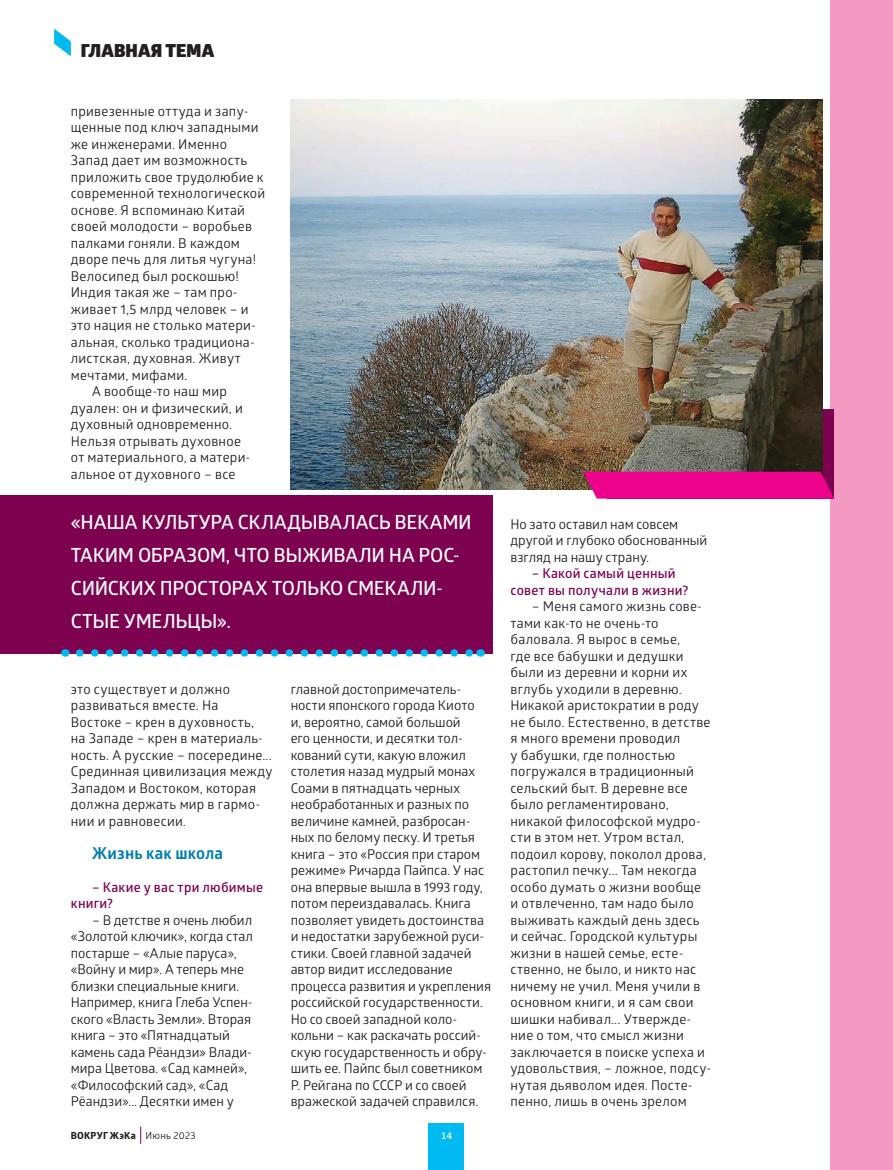
<style>
.page{position:relative;width:893px;height:1170px;background:#fff}
.page>*{position:absolute;margin:0;border:0;box-sizing:border-box;transform-origin:0 0}
.Snoska_3{font:600 19.5px/33px "Glober";letter-spacing:-.01em;color:#fff}
.t1{font:900 18px "Glober";letter-spacing:.01em;color:#231f20}
.ZAGOLOVOK_v_TEKSTE{font:700 16.5px "Glober";letter-spacing:.01em;color:#007eb1}
.MAIN_TEXT{font:13.5px/16.5px "Glober";letter-spacing:.015em;color:#231f20}
.MAIN_TEXT-2{font:600 13.5px/16.5px "Glober";letter-spacing:.02em;color:#7d0250}
.t2{font:700 9.75px "Globerx";letter-spacing:.025em;color:#231f20}
.t3{font:500 9.75px "PF Agora Slab Pro";color:#fff}
.s1{font-family:"Glober";font-weight:400}
</style>
<div class="page">
<div style="left:830px;top:0;width:63px;height:1169px;background:#f499c2"></div>
<div style="left:607px;top:409px;width:227px;height:89px;background:#7d0250"></div>
<img style="left:290px;top:99px;width:532px;height:390px">
<div style="left:0;top:495px;width:493px;height:158px;background:#7d0250"></div>
<svg style="left:80px;top:649px;width:393px;height:7px"></svg>
<svg style="left:583px;top:471px;width:251px;height:27px;background:#e40889"></svg>
<svg style="left:140px;top:1126px;width:1px;height:17px"></svg>
<div style="left:429px;top:1122px;width:35px;height:47px;background:#00baf1"></div>
<svg style="left:54px;top:29px;width:17px;height:27px"></svg>
<h2 class="t1" style="left:81px;top:36px;width:135px">ГЛАВНАЯ ТЕМА</h2>
<p class="MAIN_TEXT" style="left:71px;top:102px;width:196px">привезенные оттуда и запу&shy;щенные под ключ западными же инженерами. Именно<br>Запад дает им возможность приложить свое трудолюбие к современной технологической основе. Я вспоминаю Китай своей молодости – воробьев палками гоняли. В каждом дворе печь для литья чугуна!<br>Велосипед был роскошью!<br>Индия такая же – там про&shy;живает 1,5 млрд человек – и это нация не столько матери&shy;альная, сколько традициона&shy;листская, духовная. Живут мечтами, мифами.</p>
<p class="MAIN_TEXT" style="left:71px;top:383px;width:181px;text-indent:21px">А вообще-то наш мир дуален: он и физический, и духовный одновременно.<br>Нельзя отрывать духовное от материального, а матери&shy;альное от духовного – все</p>
<p class="Snoska_3" style="left:71px;top:504px;width:402px">«НАША КУЛЬТУРА СКЛАДЫВАЛАСЬ ВЕКАМИ<br>ТАКИМ ОБРАЗОМ, ЧТО ВЫЖИВАЛИ НА РОС-<br>СИЙСКИХ ПРОСТОРАХ ТОЛЬКО СМЕКАЛИ-<br>СТЫЕ УМЕЛЬЦЫ».</p>
<p class="MAIN_TEXT" style="left:71px;top:680px;width:203px">это существует и должно развиваться вместе. На<br>Востоке – крен в духовность,<br>на Западе – крен в материаль&shy;ность. А русские – посередине...<br>Срединная цивилизация между<br>Западом и Востоком, которая должна держать мир в гармо&shy;нии и равновесии.</p>
<p class="ZAGOLOVOK_v_TEKSTE" style="left:92px;top:841px;width:133px">Жизнь как школа</p>
<p class="MAIN_TEXT-2" style="left:71px;top:878px;width:194px;text-indent:21px">– Какие у вас три любимые книги?</p>
<p class="MAIN_TEXT" style="left:71px;top:911px;width:184px;text-indent:21px">– В детстве я очень любил «Золотой ключик», когда стал постарше – «Алые паруса», «Войну и мир». А теперь мне близки специальные книги.<br>Например, книга Глеба Успен&shy;ского «Власть Земли». Вторая книга – это «Пятнадцатый камень сада Рёандзи» Влади&shy;мира Цветова. «Сад камней», «Философский сад», «Сад<br>Рёандзи»... Десятки имен у</p>
<p class="MAIN_TEXT" style="left:291px;top:680px;width:202px">главной достопримечатель&shy;ности японского города Киото<br>и, вероятно, самой большой<br>его ценности, и десятки тол&shy;кований сути, какую вложил столетия назад мудрый монах<br>Соами в пятнадцать черных необработанных и разных по величине камней, разбросан&shy;ных по белому песку. И третья книга – это «Россия при старом режиме» Ричарда Пайпса. У нас она впервые вышла в 1993 году, потом переиздавалась. Книга позволяет увидеть достоинства и недостатки зарубежной руси&shy;стики. Своей главной задачей автор видит исследование процесса развития и укрепления российской государственности.<br>Но со своей западной коло&shy;кольни – как раскачать россий&shy;скую государственность и обру&shy;шить ее. Пайпс был советником<br>Р. Рейгана по СССР и со своей вражеской задачей справился.</p>
<p class="t2" style="left:71px;top:1128px;width:126px">ВОКРУГ ЖэКа <span class="s1">Июнь 2023</span></p>
<p class="t3" style="left:441px;top:1129px;width:12px">14</p>
<p class="MAIN_TEXT" style="left:510px;top:515px;width:198px">Но зато оставил нам совсем другой и глубоко обоснованный взгляд на нашу страну.</p>
<p class="MAIN_TEXT-2" style="left:510px;top:564px;width:179px;text-indent:21px">– Какой самый ценный совет вы получали в жизни?</p>
<p class="MAIN_TEXT" style="left:510px;top:597px;width:202px;text-indent:21px">– Меня самого жизнь сове&shy;тами как-то не очень-то баловала. Я вырос в семье,<br>где все бабушки и дедушки были из деревни и корни их вглубь уходили в деревню.<br>Никакой аристократии в роду не было. Естественно, в детстве я много времени проводил<br>у бабушки, где полностью погружался в традиционный сельский быт. В деревне все было регламентировано, никакой философской мудро&shy;сти в этом нет. Утром встал, подоил корову, поколол дрова, растопил печку... Там некогда особо думать о жизни вообще и отвлеченно, там надо было выживать каждый день здесь<br>и сейчас. Городской культуры жизни в нашей семье, есте&shy;ственно, не было, и никто нас ничему не учил. Меня учили в основном книги, и я сам свои шишки набивал... Утвержде&shy;ние о том, что смысл жизни заключается в поиске успеха и удовольствия, – ложное, подсу&shy;нутая дьяволом идея. Посте&shy;пенно, лишь в очень зрелом</p>
</div>
